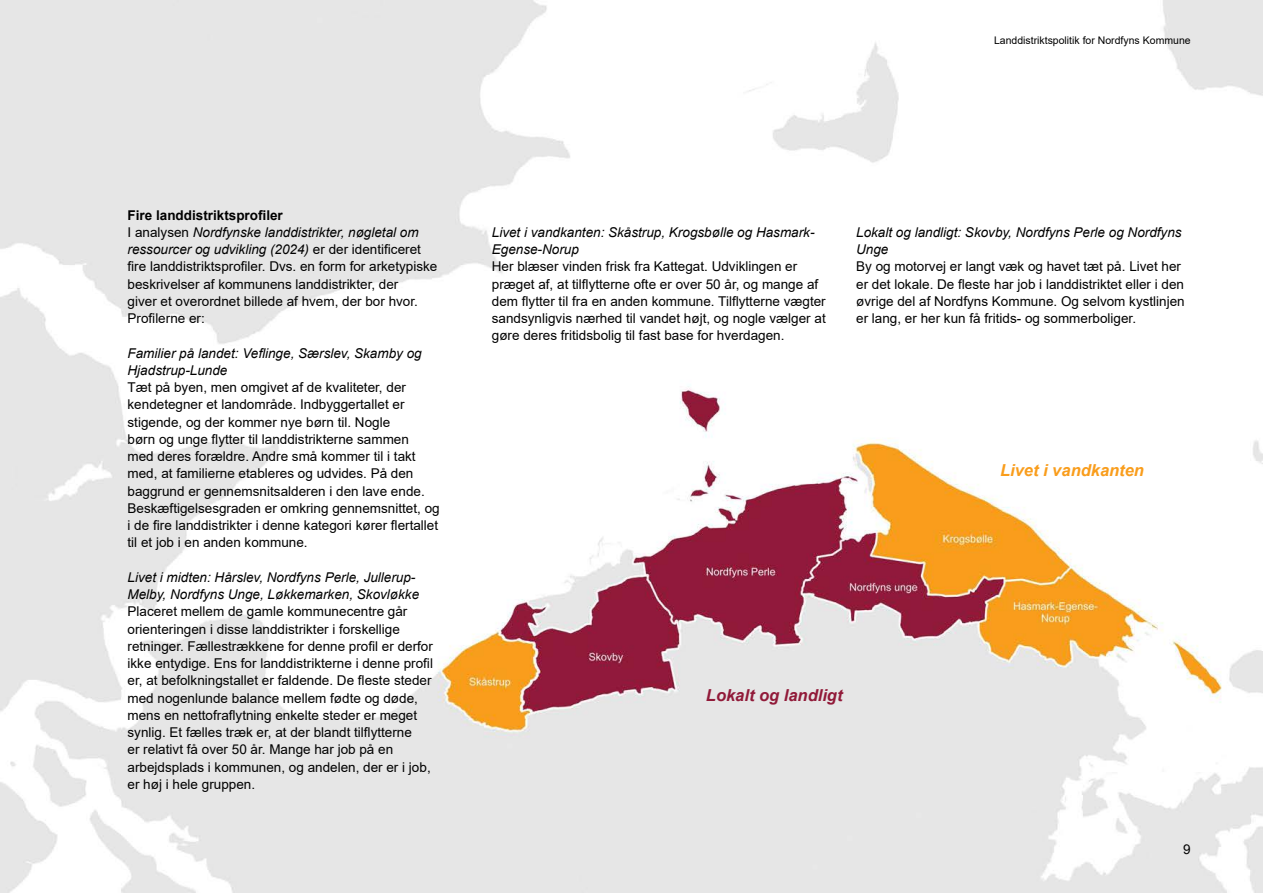
<style>
.page{position:relative;width:1263px;height:893px;background:#fff}
.page>*{position:absolute;margin:0;border:0;box-sizing:border-box;transform-origin:0 0}
.t1{font:italic 700 16.5px "Arial";color:#911a39}
.t2{font:italic 700 16.5px "Arial";color:#f99d1c}
.P_-_Brødtekst{font:13.5px/17.2px "Arial";color:#000}
.P_-_Brødtekst-2{font:italic 13.5px/17.2px "Arial";color:#000}
.H3_-_Afsnit_overskrift{font:700 13.5px "Arial";color:#000}
.t3{font:10.5px "Arial";color:#000}
.s1{font-style:italic}
</style>
<div class="page">
<img style="left:0;top:0;width:1263px;height:893px">
<p class="t3" style="left:994px;top:33px;width:198px">Landdistriktspolitik for Nordfyns Kommune</p>
<h3 class="H3_-_Afsnit_overskrift" style="left:128px;top:205px;width:157px">Fire landdistriktsprofiler</h3>
<p class="P_-_Brødtekst" style="left:128px;top:223px;width:311px">I analysen <span class="s1">Nordfynske landdistrikter, nøgletal om ressourcer og udvikling (2024)</span> er der identificeret fire landdistriktsprofiler. Dvs. en form for arketypiske beskrivelser af kommunens landdistrikter, der<br>giver et overordnet billede af hvem, der bor hvor.<br>Profilerne er:</p>
<p class="P_-_Brødtekst-2" style="left:128px;top:344px;width:296px">Familier på landet: Veflinge, Særslev, Skamby og<br>Hjadstrup-Lunde</p>
<p class="P_-_Brødtekst" style="left:128px;top:379px;width:314px">Tæt på byen, men omgivet af de kvaliteter, der kendetegner et landområde. Indbyggertallet er stigende, og der kommer nye børn til. Nogle<br>børn og unge flytter til landdistrikterne sammen<br>med deres forældre. Andre små kommer til i takt med, at familierne etableres og udvides. På den baggrund er gennemsnitsalderen i den lave ende.<br>Beskæftigelsesgraden er omkring gennemsnittet, og i de fire landdistrikter i denne kategori kører flertallet til et job i en anden kommune.</p>
<p class="P_-_Brødtekst-2" style="left:128px;top:569px;width:293px">Livet i midten: Hårslev, Nordfyns Perle, Jullerup-<br>Melby, Nordfyns Unge, Løkkemarken, Skovløkke</p>
<p class="P_-_Brødtekst" style="left:128px;top:603px;width:307px">Placeret mellem de gamle kommunecentre går orienteringen i disse landdistrikter i forskellige retninger. Fællestrækkene for denne profil er derfor ikke entydige. Ens for landdistrikterne i denne profil er, at befolkningstallet er faldende. De fleste steder med nogenlunde balance mellem fødte og døde, mens en nettofraflytning enkelte steder er meget synlig. Et fælles træk er, at der blandt tilflytterne<br>er relativt få over 50 år. Mange har job på en arbejdsplads i kommunen, og andelen, der er i job, er høj i hele gruppen.</p>
<p class="P_-_Brødtekst-2" style="left:492px;top:224px;width:324px">Livet i vandkanten: Skåstrup, Krogsbølle og Hasmark-<br>Egense-Norup</p>
<p class="P_-_Brødtekst" style="left:492px;top:258px;width:335px">Her blæser vinden frisk fra Kattegat. Udviklingen er præget af, at tilflytterne ofte er over 50 år, og mange af dem flytter til fra en anden kommune. Tilflytterne vægter sandsynligvis nærhed til vandet højt, og nogle vælger at gøre deres fritidsbolig til fast base for hverdagen.</p>
<p class="P_-_Brødtekst-2" style="left:856px;top:224px;width:327px">Lokalt og landligt: Skovby, Nordfyns Perle og Nordfyns<br>Unge</p>
<p class="P_-_Brødtekst" style="left:856px;top:258px;width:330px">By og motorvej er langt væk og havet tæt på. Livet her er det lokale. De fleste har job i landdistriktet eller i den øvrige del af Nordfyns Kommune. Og selvom kystlinjen er lang, er her kun få fritids- og sommerboliger.</p>
<p class="t2" style="left:1000px;top:459px;width:145px">Livet i vandkanten</p>
<p class="t1" style="left:706px;top:684px;width:138px">Lokalt og landligt</p>
<p class="P_-_Brødtekst" style="left:1183px;top:841px;width:9px">9</p>
</div>
